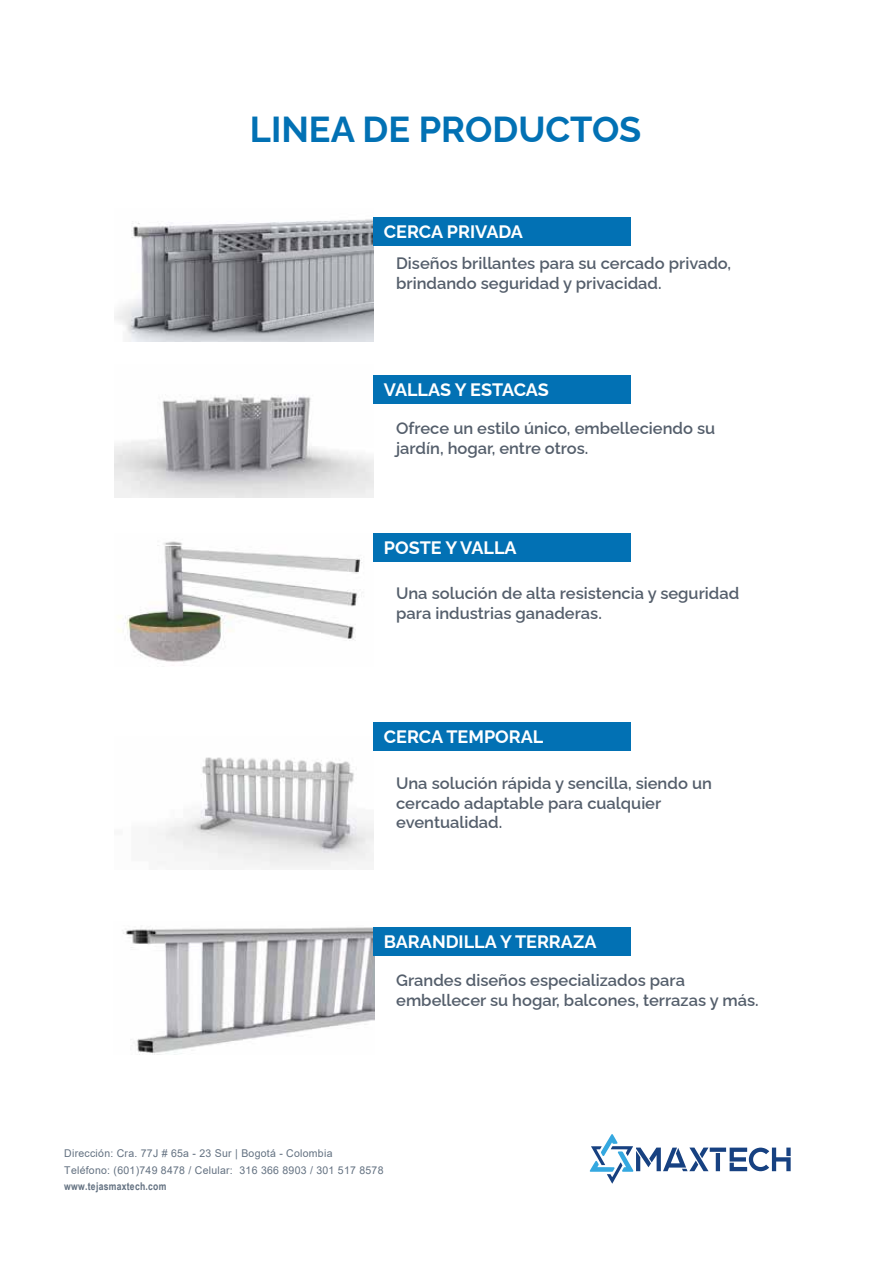
<style>
.page{position:relative;width:893px;height:1263px;background:#fff}
.page>*{position:absolute;margin:0;border:0;box-sizing:border-box;transform-origin:0 0}
.t1{font:700 36.15px "Raleway";color:#0271b4}
.t2{font:700 18px "Raleway";color:#fff}
.t3{font:600 16.5px/19.8px "Raleway";color:#545e6b}
.t4{font:10.65px/16.5px "Arial";letter-spacing:.025em;color:#637181}
.t5{font:700 10.65px "Arial Narrow";letter-spacing:.025em;color:#637181}
</style>
<div class="page">
<img style="left:114px;top:219px;width:259px;height:123px">
<img style="left:114px;top:396px;width:259px;height:101px">
<img style="left:118px;top:533px;width:256px;height:129px">
<img style="left:157px;top:757px;width:216px;height:111px">
<img style="left:123px;top:927px;width:251px;height:127px">
<div style="left:374px;top:217px;width:257px;height:29px;background:#0271b4"></div>
<div style="left:374px;top:375px;width:257px;height:29px;background:#0271b4"></div>
<div style="left:374px;top:533px;width:257px;height:29px;background:#0271b4"></div>
<div style="left:374px;top:722px;width:257px;height:28px;background:#0271b4"></div>
<div style="left:374px;top:927px;width:257px;height:29px;background:#0271b4"></div>
<svg style="left:590px;top:1134px;width:118px;height:50px"></svg>
<hr style="left:716px;top:1153px;width:4px;height:18px;background:#174181">
<div style="left:710px;top:1147px;width:16px;height:5px;background:#174181"></div>
<svg style="left:730px;top:1147px;width:61px;height:24px"></svg>
<h1 class="t1" style="left:250px;top:101px;width:393px">LINEA DE PRODUCTOS</h1>
<p class="t2" style="left:384px;top:218px;width:141px">CERCA PRIVADA</p>
<p class="t3" style="left:396px;top:252px;width:337px">Diseños brillantes para su cercado privado, brindando seguridad y privacidad.</p>
<p class="t2" style="left:384px;top:376px;width:166px">VALLAS Y ESTACAS</p>
<p class="t3" style="left:396px;top:417px;width:321px">Ofrece un estilo único, embelleciendo su jardín, hogar, entre otros.</p>
<p class="t2" style="left:384px;top:534px;width:134px">POSTE Y VALLA</p>
<p class="t3" style="left:396px;top:582px;width:344px">Una solución de alta resistencia y seguridad para industrias ganaderas.</p>
<p class="t2" style="left:384px;top:722px;width:161px">CERCA TEMPORAL</p>
<p class="t3" style="left:396px;top:771px;width:317px">Una solución rápida y sencilla, siendo un cercado adaptable para cualquier eventualidad.</p>
<p class="t2" style="left:384px;top:927px;width:214px">BARANDILLA Y TERRAZA</p>
<p class="t3" style="left:396px;top:969px;width:364px">Grandes diseños especializados para embellecer su hogar, balcones, terrazas y más.</p>
<p class="t4" style="left:64px;top:1145px;width:321px">Dirección: Cra. 77J # 65a - 23 Sur | Bogotá - Colombia<br>Teléfono: (601)749 8478 / Celular: 316 366 8903 / 301 517 8578</p>
<p class="t5" style="left:64px;top:1178px;width:104px">www.tejasmaxtech.com</p>
</div>
